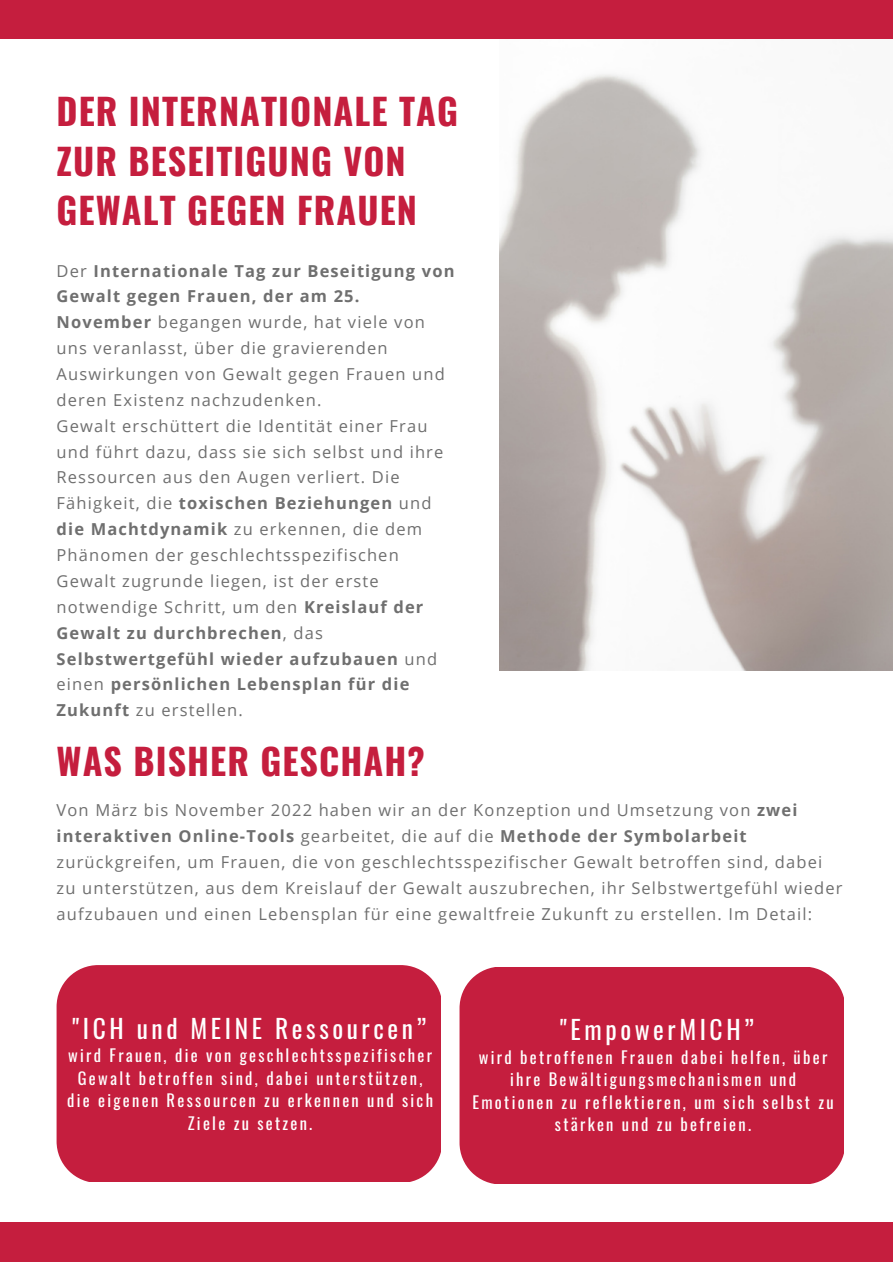
<style>
.page{position:relative;width:893px;height:1264px;background:#fff}
.page>*{position:absolute;margin:0;border:0;box-sizing:border-box;transform-origin:0 0}
.t1{font:700 36px/49.5px "Oswald";letter-spacing:.03em;color:#c51e3e}
.t2{font:25.5px "Oswald";letter-spacing:.14em;color:#fff}
.t3{font:16.5px/25.8px "Open Sans";letter-spacing:.07em;color:#6f6f6f}
.t4{font:16.5px/22.5px "Oswald";letter-spacing:.14em;color:#fff;text-align:center}
.s1{font-weight:700}
</style>
<div class="page">
<div style="left:0;top:1222px;width:892px;height:40px;background:#c51e3e"></div>
<div style="left:0;top:0;width:892px;height:39px;background:#c51e3e"></div>
<img style="left:499px;top:74px;width:393px;height:596px">
<div style="left:57px;top:965px;width:384px;height:216px;background:#c51e3e"></div>
<div style="left:459px;top:967px;width:384px;height:216px;background:#c51e3e"></div>
<h1 class="t1" style="left:57px;top:85px;width:403px">DER INTERNATIONALE TAG<br>ZUR BESEITIGUNG VON<br>GEWALT GEGEN FRAUEN</h1>
<p class="t3" style="left:57px;top:257px;width:399px">Der <span class="s1">Internationale Tag zur Beseitigung von Gewalt gegen Frauen, der am 25.<br>November</span> begangen wurde, hat viele von uns veranlasst, über die gravierenden Auswirkungen von Gewalt gegen Frauen und deren Existenz nachzudenken.<br>Gewalt erschüttert die Identität einer Frau und führt dazu, dass sie sich selbst und ihre Ressourcen aus den Augen verliert. Die Fähigkeit, die <span class="s1">toxischen Beziehungen</span> und <span class="s1">die Machtdynamik</span> zu erkennen, die dem Phänomen der geschlechtsspezifischen Gewalt zugrunde liegen, ist der erste notwendige Schritt, um den <span class="s1">Kreislauf der Gewalt zu durchbrechen</span>, das <span class="s1">Selbstwertgefühl wieder aufzubauen</span> und einen <span class="s1">persönlichen Lebensplan für die Zukunft</span> zu erstellen.</p>
<h1 class="t1" style="left:57px;top:734px;width:370px">WAS BISHER GESCHAH?</h1>
<p class="t3" style="left:57px;top:796px;width:787px">Von März bis November 2022 haben wir an der Konzeption und Umsetzung von <span class="s1">zwei interaktiven Online-Tools</span> gearbeitet, die auf die <span class="s1">Methode der Symbolarbeit </span>zurückgreifen, um Frauen, die von geschlechtsspezifischer Gewalt betroffen sind, dabei zu unterstützen, aus dem Kreislauf der Gewalt auszubrechen, ihr Selbstwertgefühl wieder aufzubauen und einen Lebensplan für eine gewaltfreie Zukunft zu erstellen. Im Detail:</p>
<h2 class="t2" style="left:73px;top:1008px;width:355px">"ICH und MEINE Ressourcen”</h2>
<p class="t4" style="left:67px;top:1043px;width:367px">wird Frauen, die von geschlechtsspezifischer Gewalt betroffen sind, dabei unterstützen, die eigenen Ressourcen zu erkennen und sich Ziele zu setzen.</p>
<h2 class="t2" style="left:560px;top:1009px;width:195px">"EmpowerMICH”</h2>
<p class="t4" style="left:472px;top:1045px;width:362px">wird betroffenen Frauen dabei helfen, über ihre Bewältigungsmechanismen und Emotionen zu reflektieren, um sich selbst zu stärken und zu befreien.</p>
</div>
